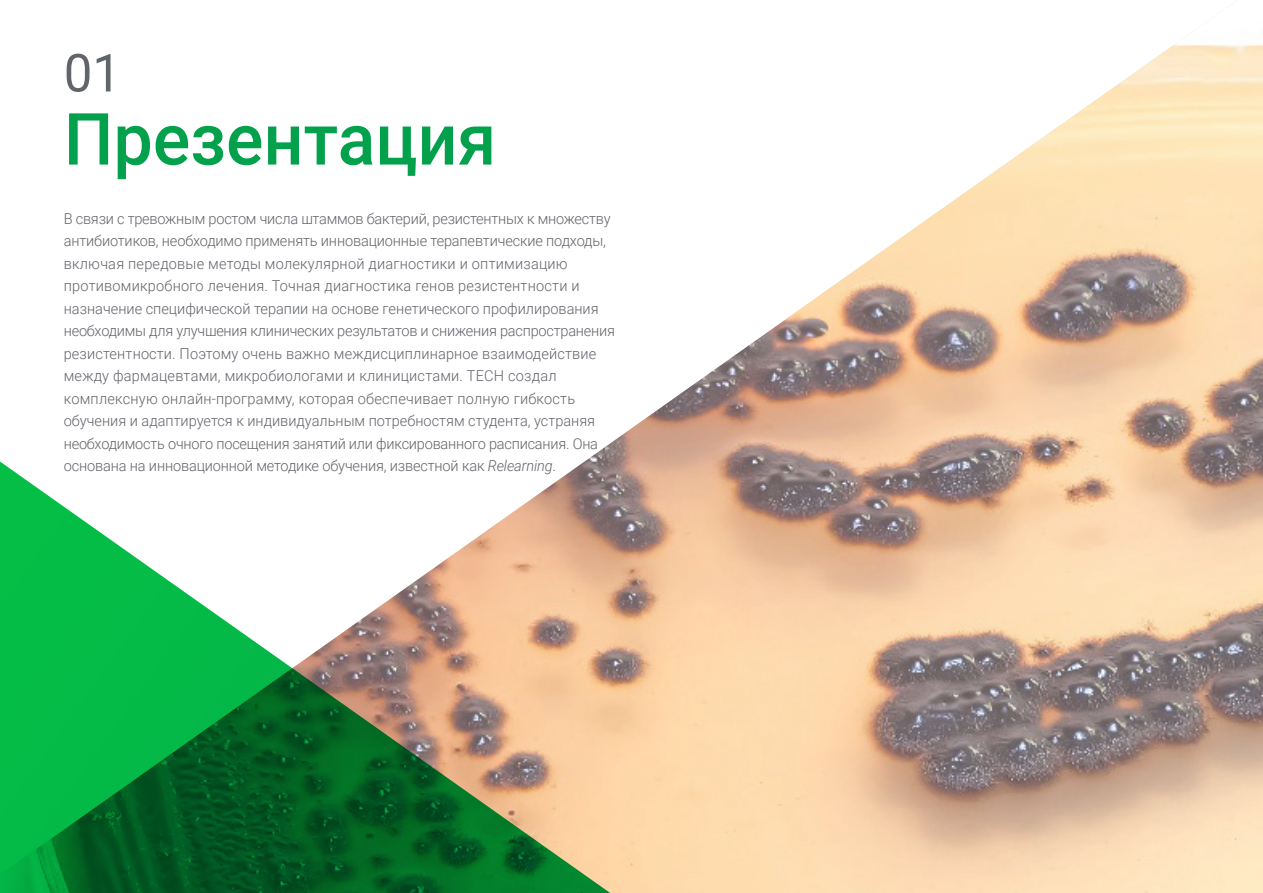
<style>
.page{position:relative;width:1263px;height:893px;background:#fff}
.page>*{position:absolute;margin:0;border:0;box-sizing:border-box;transform-origin:0 0}
.t1{font:500 72px "Roboto";color:#04a14d}
.t2{font:52.5px "Roboto";color:#61646a}
.t3{font:300 15px/22.5px "Roboto";color:#61646a}
.s1{font-style:italic}
</style>
<div class="page">
<img style="left:607px;top:44px;width:656px;height:849px">
<svg style="left:0;top:446px;width:640px;height:447px"></svg>
<h2 class="t2" style="left:64px;top:36px;width:59px">01</h2>
<h1 class="t1" style="left:64px;top:89px;width:434px">Презентация</h1>
<p class="t3" style="left:64px;top:207px;width:553px">В связи с тревожным ростом числа штаммов бактерий, резистентных к множеству антибиотиков, необходимо применять инновационные терапевтические подходы, включая передовые методы молекулярной диагностики и оптимизацию противомикробного лечения. Точная диагностика генов резистентности и назначение специфической терапии на основе генетического профилирования необходимы для улучшения клинических результатов и снижения распространения резистентности. Поэтому очень важно междисциплинарное взаимодействие между фармацевтами, микробиологами и клиницистами. TECH создал комплексную онлайн-программу, которая обеспечивает полную гибкость обучения и адаптируется к индивидуальным потребностям студента, устраняя необходимость очного посещения занятий или фиксированного расписания. Она основана на инновационной методике обучения, известной как <span class="s1">Relearning</span>.</p>
</div>
